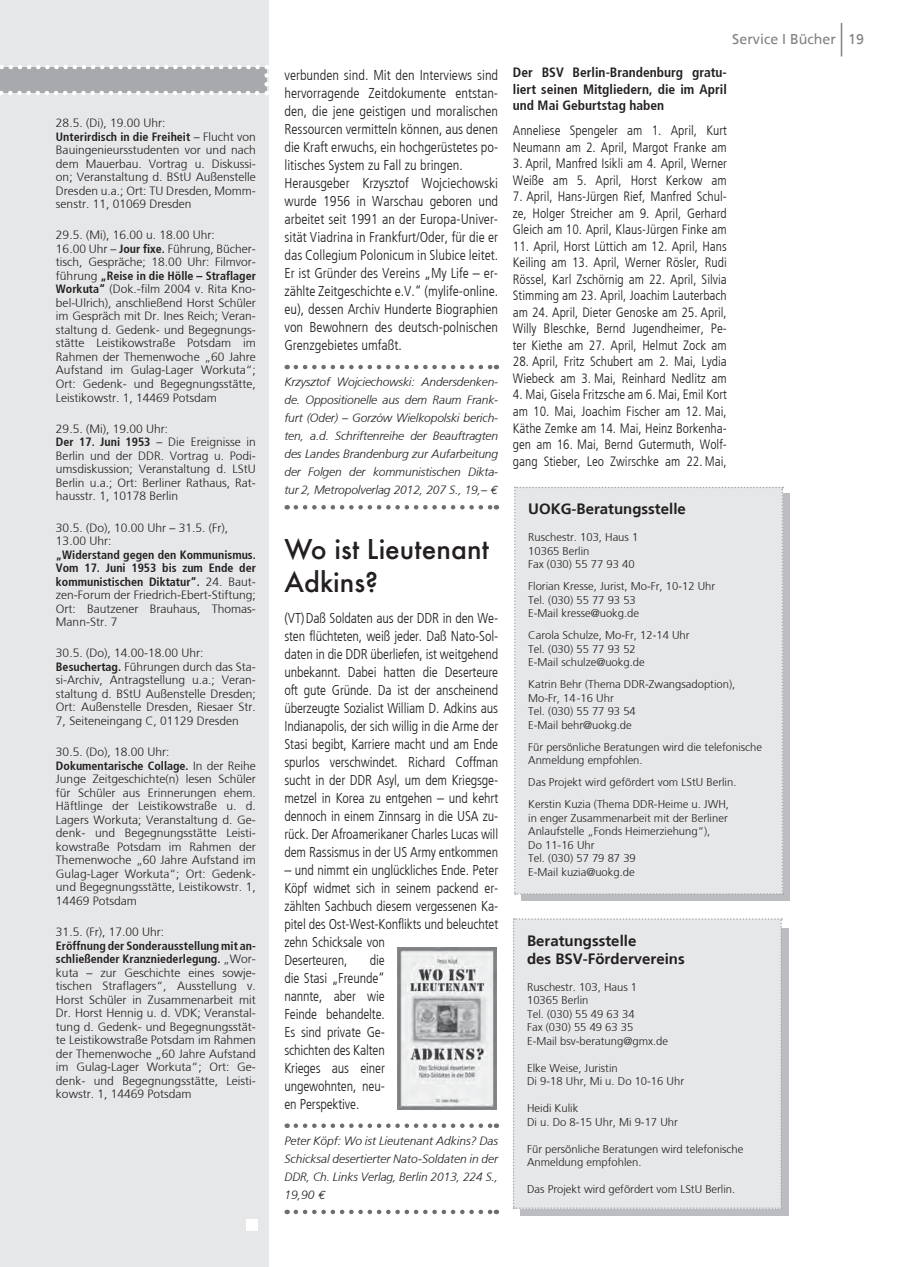
<style>
.page{position:relative;width:897px;height:1267px;background:#fff}
.page>*{position:absolute;margin:0;border:0;box-sizing:border-box;transform-origin:0 0}
.t1{font:500 30px/33px "Futura T";color:#231f20}
.t2{font:700 15px/18px "Frutiger";color:#231f20}
.t3{font:300 condensed 14.25px/18px "Frutiger";color:#231f20;text-align:justify}
.t4{font:14.25px "Frutiger";color:#808285}
.t5{font:300 condensed 13.5px/16.5px "Frutiger";color:#231f20}
.t6{font:700 condensed 13.5px/16.5px "Frutiger";color:#231f20;text-align:justify}
.t7{font:300 12px/13.5px "Frutiger";color:#231f20}
.t8{font:italic 300 12px/18px "Frutiger";letter-spacing:-.005em;color:#231f20;text-align:justify}
.t9{font:300 11.25px/13.5px "Frutiger";color:#231f20}
.s1{font-weight:700;font-stretch:condensed}
.s2{font-family:"Euro Mono";font-weight:400}
</style>
<div class="page">
<hr style="left:840px;top:23px;width:2px;height:33px;background:#808285">
<div style="left:521px;top:493px;width:268px;height:408px;background:#bbbdc0"></div>
<div style="left:514px;top:486px;width:269px;height:408px;background:#e6e7e8"></div>
<div style="left:520px;top:928px;width:268px;height:287px;background:#bbbdc0"></div>
<div style="left:513px;top:918px;width:269px;height:290px;background:#e6e7e8"></div>
<div style="left:22px;top:0;width:247px;height:1266px;background:#e6e7e8"></div>
<div style="left:0;top:0;width:56px;height:1266px;background:#e6e7e8"></div>
<div style="left:0;top:67px;width:267px;height:26px;background:#a7a9ac"></div>
<svg style="left:0;top:65px;width:258px;height:4px"></svg>
<svg style="left:0;top:91px;width:268px;height:4px"></svg>
<svg style="left:264px;top:65px;width:5px;height:19px"></svg>
<div style="left:246px;top:1219px;width:12px;height:11px;background:#fff"></div>
<svg style="left:296px;top:1123px;width:201px;height:4px"></svg>
<svg style="left:296px;top:1209px;width:201px;height:5px"></svg>
<svg style="left:296px;top:365px;width:201px;height:4px"></svg>
<svg style="left:296px;top:505px;width:201px;height:4px"></svg>
<img style="left:397px;top:947px;width:99px;height:162px">
<p class="t7" style="left:56px;top:116px;width:201px">28.5. (Di), 19.00 Uhr:<br><span class="s1">Unterirdisch in die Freiheit</span> – Flucht von Bauingenieursstudenten vor und nach dem Mauerbau. Vortrag u. Diskussi&shy;on; Veranstaltung d. BStU Außenstelle Dresden u.a.; Ort: TU Dresden, Momm&shy;senstr. 11, 01069 Dresden</p>
<p class="t7" style="left:56px;top:229px;width:201px">29.5. (Mi), 16.00 u. 18.00 Uhr:<br>16.00 Uhr – <span class="s1">Jour fixe.</span> Führung, Bücher&shy;tisch, Gespräche; 18.00 Uhr: Filmvor&shy;führung <span class="s1">„Reise in die Hölle – Straflager Workuta“</span> (Dok.-film 2004 v. Rita Kno&shy;bel-Ulrich), anschließend Horst Schüler im Gespräch mit Dr. Ines Reich; Veran&shy;staltung d. Gedenk- und Begegnungs&shy;stätte Leistikowstraße Potsdam im Rahmen der Themenwoche „60 Jahre Aufstand im Gulag-Lager Workuta“; Ort: Gedenk- und Begegnungsstätte, Leistikowstr. 1, 14469 Potsdam</p>
<p class="t7" style="left:56px;top:422px;width:201px">29.5. (Mi), 19.00 Uhr:<br><span class="s1">Der 17. Juni 1953</span> – Die Ereignisse in Berlin und der DDR. Vortrag u. Podi&shy;umsdiskussion; Veranstaltung d. LStU Berlin u.a.; Ort: Berliner Rathaus, Rat&shy;hausstr. 1, 10178 Berlin</p>
<p class="t7" style="left:56px;top:521px;width:174px">30.5. (Do), 10.00 Uhr – 31.5. (Fr),<br>13.00 Uhr:</p>
<p class="t7" style="left:56px;top:548px;width:201px;text-align:justify"><span class="s1">„Widerstand gegen den Kommunismus.<br>Vom 17. Juni 1953 bis zum Ende der kommunistischen Diktatur“.</span> 24. Baut&shy;zen-Forum der Friedrich-Ebert-Stiftung; Ort: Bautzener Brauhaus, Thomas-Mann-Str. 7</p>
<p class="t7" style="left:56px;top:646px;width:201px">30.5. (Do), 14.00-18.00 Uhr:<br><span class="s1">Besuchertag.</span> Führungen durch das Sta&shy;si-Archiv, Antragstellung u.a.; Veran&shy;staltung d. BStU Außenstelle Dresden; Ort: Außenstelle Dresden, Riesaer Str.<br>7, Seiteneingang C, 01129 Dresden</p>
<p class="t7" style="left:56px;top:745px;width:201px">30.5. (Do), 18.00 Uhr:<br><span class="s1">Dokumentarische Collage.</span> In der Reihe Junge Zeitgeschichte(n) lesen Schüler für Schüler aus Erinnerungen ehem.<br>Häftlinge der Leistikowstraße u. d.<br>Lagers Workuta; Veranstaltung d. Ge&shy;denk- und Begegnungsstätte Leisti&shy;kowstraße Potsdam im Rahmen der Themenwoche „60 Jahre Aufstand im Gulag-Lager Workuta“; Ort: Gedenk&shy;und Begegnungsstätte, Leistikowstr. 1, 14469 Potsdam</p>
<p class="t7" style="left:56px;top:925px;width:110px">31.5. (Fr), 17.00 Uhr:</p>
<p class="t7" style="left:56px;top:938px;width:201px;text-align:justify"><span class="s1">Eröffnung der Sonderausstellung mit an&shy;schließender Kranzniederlegung.</span> „Wor - kuta – zur Geschichte eines sowje&shy;tischen Straflagers“, Ausstellung v.<br>Horst Schüler in Zusammenarbeit mit Dr. Horst Hennig u. d. VDK; Veranstal&shy;tung d. Gedenk- und Begegnungsstät&shy;te Leistikowstraße Potsdam im Rahmen der Themenwoche „60 Jahre Aufstand im Gulag-Lager Workuta“; Ort: Ge&shy;denk- und Begegnungsstätte, Leisti&shy;kowstr. 1, 14469 Potsdam</p>
<p class="t3" style="left:284px;top:67px;width:215px;text-align:left">verbunden sind. Mit den Interviews sind hervorragende Zeitdokumente entstan&shy;den, die jene geistigen und moralischen Ressourcen vermitteln können, aus denen die Kraft erwuchs, ein hochgerüstetes po&shy;litisches System zu Fall zu bringen.<br>Herausgeber Krzysztof Wojciechowski wurde 1956 in Warschau geboren und arbeitet seit 1991 an der Europa-Univer&shy;sität Viadrina in Frankfurt/Oder, für die er das Collegium Polonicum in Slubice leitet.<br>Er ist Gründer des Vereins „My Life – er&shy;zählte Zeitgeschichte e.V.“ (mylife-online. eu), dessen Archiv Hunderte Biographien von Bewohnern des deutsch-polnischen Grenzgebietes umfaßt.</p>
<p class="t8" style="left:284px;top:373px;width:215px">Krzysztof Wojciechowski: Andersdenken&shy;de. Oppositionelle aus dem Raum Frank&shy;furt (Oder) – Gorzów Wielkopolski berich&shy;ten, a.d. Schriftenreihe der Beauftragten des Landes Brandenburg zur Aufarbeitung der Folgen der kommunistischen Dikta&shy;tur 2, Metropolverlag 2012, 207 S., 19,– <span class="s2">€</span></p>
<h1 class="t1" style="left:284px;top:534px;width:206px">Wo ist Lieutenant<br>Adkins?</h1>
<p class="t3" style="left:284px;top:609px;width:215px">(VT) Daß Soldaten aus der DDR in den We&shy;sten flüchteten, weiß jeder. Daß Nato-Sol&shy;daten in die DDR überliefen, ist weitgehend unbekannt. Dabei hatten die Deserteure oft gute Gründe. Da ist der anscheinend überzeugte Sozialist William D. Adkins aus Indianapolis, der sich willig in die Arme der Stasi begibt, Karriere macht und am Ende spurlos verschwindet. Richard Coffman sucht in der DDR Asyl, um dem Kriegsge&shy;metzel in Korea zu entgehen – und kehrt dennoch in einem Zinnsarg in die USA zu&shy;rück. Der Afroamerikaner Charles Lucas will dem Rassismus in der US Army entkommen</p>
<p class="t3" style="left:284px;top:861px;width:215px;text-align:left">– und nimmt ein unglückliches Ende. Peter Köpf widmet sich in seinem packend er&shy;zählten Sachbuch diesem vergessenen Ka&shy;pitel des Ost-West-Konflikts und beleuchtet zehn Schicksale von<br>Deserteuren,</p>
<p class="t3" style="left:284px;top:951px;width:102px;text-indent:85px">die die Stasi „Freunde“ nannte, aber wie Feinde behandelte.<br>Es sind private Ge&shy;schichten des Kalten Krieges aus einer ungewohnten, neu&shy;en Perspektive.</p>
<p class="t8" style="left:284px;top:1131px;width:215px">Peter Köpf: Wo ist Lieutenant Adkins? Das Schicksal desertierter Nato-Soldaten in der DDR, Ch. Links Verlag, Berlin 2013, 224 S., 19,90 <span class="s2">€</span></p>
<p class="t4" style="left:732px;top:32px;width:133px">Service I Bücher 19</p>
<p class="t6" style="left:513px;top:65px;width:215px">Der BSV Berlin-Brandenburg gratu&shy;liert seinen Mitgliedern, die im April und Mai Geburtstag haben</p>
<p class="t5" style="left:513px;top:123px;width:215px">Anneliese Spengeler am 1. April, Kurt<br>Neumann am 2. April, Margot Franke am</p>
<p class="t5" style="left:513px;top:156px;width:215px">3. April, Manfred Isikli am 4. April, Werner<br>Weiße am 5. April, Horst Kerkow am</p>
<p class="t5" style="left:513px;top:189px;width:215px;text-align:justify">7. April, Hans-Jürgen Rief, Manfred Schul&shy;ze, Holger Streicher am 9. April, Gerhard Gleich am 10. April, Klaus-Jürgen Finke am</p>
<p class="t5" style="left:513px;top:238px;width:215px;text-align:justify">11. April, Horst Lüttich am 12. April, Hans Keiling am 13. April, Werner Rösler, Rudi Rössel, Karl Zschörnig am 22. April, Silvia Stimming am 23. April, Joachim Lauterbach am 24. April, Dieter Genoske am 25. April, Willy Bleschke, Bernd Jugendheimer, Pe&shy;ter Kiethe am 27. April, Helmut Zock am</p>
<p class="t5" style="left:513px;top:354px;width:215px">28. April, Fritz Schubert am 2. Mai, Lydia<br>Wiebeck am 3. Mai, Reinhard Nedlitz am</p>
<p class="t5" style="left:513px;top:387px;width:215px;text-align:justify">4. Mai, Gisela Fritzsche am 6. Mai, Emil Kort am 10. Mai, Joachim Fischer am 12. Mai, Käthe Zemke am 14. Mai, Heinz Borkenha&shy;gen am 16. Mai, Bernd Gutermuth, Wolf&shy;gang Stieber, Leo Zwirschke am 22. Mai,</p>
<p class="t2" style="left:528px;top:500px;width:159px">UOKG-Beratungsstelle</p>
<p class="t9" style="left:528px;top:530px;width:112px">Ruschestr. 103, Haus 1<br>10365 Berlin<br>Fax (030) 55 77 93 40</p>
<p class="t9" style="left:528px;top:579px;width:188px">Florian Kresse, Jurist, Mo-Fr, 10-12 Uhr<br>Tel. (030) 55 77 93 53<br>E-Mail kresse@uokg.de</p>
<p class="t9" style="left:528px;top:628px;width:163px">Carola Schulze, Mo-Fr, 12-14 Uhr<br>Tel. (030) 55 77 93 52<br>E-Mail schulze@uokg.de</p>
<p class="t9" style="left:528px;top:677px;width:208px">Katrin Behr (Thema DDR-Zwangsadoption),<br>Mo-Fr, 14-16 Uhr<br>Tel. (030) 55 77 93 54<br>E-Mail behr@uokg.de</p>
<p class="t9" style="left:528px;top:740px;width:235px">Für persönliche Beratungen wird die telefonische<br>Anmeldung empfohlen.</p>
<p class="t9" style="left:528px;top:771px;width:210px;line-height:22px">Das Projekt wird gefördert vom LStU Berlin.<br>Kerstin Kuzia (Thema DDR-Heime u. JWH,</p>
<p class="t9" style="left:528px;top:811px;width:201px">in enger Zusammenarbeit mit der Berliner<br>Anlaufstelle „Fonds Heimerziehung“),<br>Do 11-16 Uhr<br>Tel. (030) 57 79 87 39<br>E-Mail kuzia@uokg.de</p>
<p class="t2" style="left:527px;top:931px;width:159px">Beratungsstelle<br>des BSV-Fördervereins</p>
<p class="t9" style="left:527px;top:980px;width:142px">Ruschestr. 103, Haus 1<br>10365 Berlin<br>Tel. (030) 55 49 63 34<br>Fax (030) 55 49 63 35<br>E-Mail bsv-beratung@gmx.de</p>
<p class="t9" style="left:527px;top:1061px;width:158px">Elke Weise, Juristin<br>Di 9-18 Uhr, Mi u. Do 10-16 Uhr</p>
<p class="t9" style="left:527px;top:1101px;width:152px">Heidi Kulik<br>Di u. Do 8-15 Uhr, Mi 9-17 Uhr</p>
<p class="t9" style="left:527px;top:1142px;width:218px">Für persönliche Beratungen wird telefonische<br>Anmeldung empfohlen.</p>
<p class="t9" style="left:527px;top:1182px;width:210px">Das Projekt wird gefördert vom LStU Berlin.</p>
</div>
